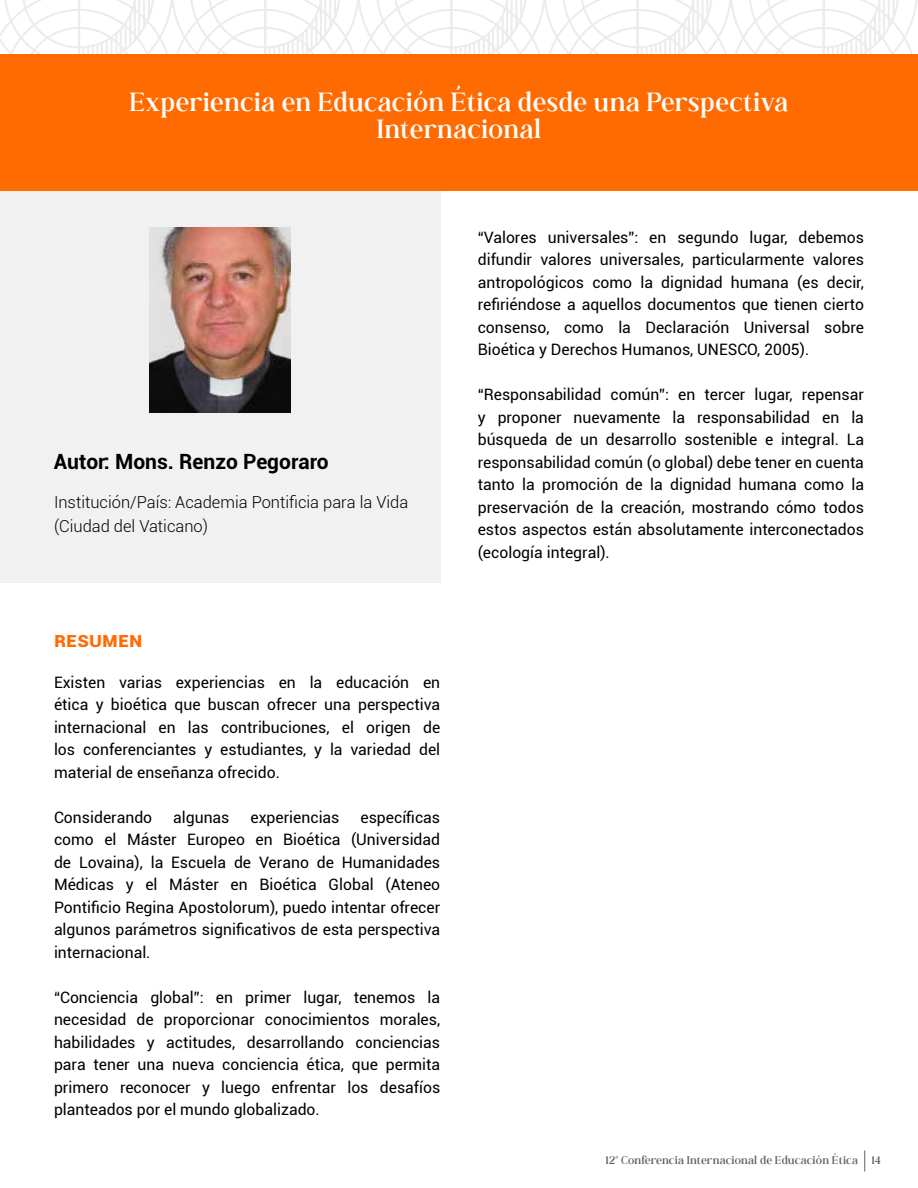
<style>
.page{position:relative;width:918px;height:1188px;background:#fff}
.page>*{position:absolute;margin:0;border:0;box-sizing:border-box;transform-origin:0 0}
.t1{font:21px/27px "Andine";letter-spacing:.025em;color:#fff;text-align:center}
.t2{font:700 21px "Roboto";color:#000}
.t3{font:700 21px "Roboto";color:#ff6b00}
.t4{font:300 16.5px/24px "Roboto";color:#000}
.t5{font:15.75px/22.5px "Roboto";color:#000;text-align:justify}
.t6{font:9px "Andine";letter-spacing:.02em;color:#606060}
</style>
<div class="page">
<svg style="left:0;top:0;width:917px;height:54px"></svg>
<svg style="left:864px;top:1150px;width:1px;height:22px"></svg>
<div style="left:0;top:190px;width:440px;height:394px;background:#f1f1f1"></div>
<div style="left:0;top:54px;width:918px;height:137px;background:#ff6b00"></div>
<img style="left:149px;top:227px;width:141px;height:186px">
<h1 class="t1" style="left:130px;top:87px;width:660px">Experiencia en Educación Ética desde una Perspectiva<br>Internacional</h1>
<h1 class="t2" style="left:54px;top:446px;width:276px">Autor: Mons. Renzo Pegoraro</h1>
<p class="t4" style="left:54px;top:489px;width:356px">Institución/País: Academia Pontificia para la Vida (Ciudad del Vaticano)</p>
<h1 class="t3" style="left:54px;top:625px;width:90px">resumen</h1>
<p class="t5" style="left:54px;top:670px;width:388px">Existen varias experiencias en la educación en ética y bioética que buscan ofrecer una perspectiva internacional en las contribuciones, el origen de los conferenciantes y estudiantes, y la variedad del material de enseñanza ofrecido.</p>
<p class="t5" style="left:54px;top:805px;width:100px">Considerando</p>
<p class="t5" style="left:173px;top:805px;width:58px">algunas</p>
<p class="t5" style="left:250px;top:805px;width:91px">experiencias</p>
<p class="t5" style="left:54px;top:805px;width:388px;text-indent:306px">específicas como el Máster Europeo en Bioética (Universidad de Lovaina), la Escuela de Verano de Humanidades Médicas y el Máster en Bioética Global (Ateneo Pontificio Regina Apostolorum), puedo intentar ofrecer algunos parámetros significativos de esta perspectiva internacional.</p>
<p class="t5" style="left:54px;top:985px;width:388px">“Conciencia global”: en primer lugar, tenemos la necesidad de proporcionar conocimientos morales, habilidades y actitudes, desarrollando conciencias para tener una nueva conciencia ética, que permita primero reconocer y luego enfrentar los desafíos planteados por el mundo globalizado.</p>
<p class="t5" style="left:478px;top:225px;width:388px">“Valores universales”: en segundo lugar, debemos difundir valores universales, particularmente valores antropológicos como la dignidad humana (es decir, refiriéndose a aquellos documentos que tienen cierto consenso, como la Declaración Universal sobre Bioética y Derechos Humanos, UNESCO, 2005).</p>
<p class="t5" style="left:478px;top:383px;width:388px">“Responsabilidad común”: en tercer lugar, repensar y proponer nuevamente la responsabilidad en la búsqueda de un desarrollo sostenible e integral. La responsabilidad común (o global) debe tener en cuenta tanto la promoción de la dignidad humana como la preservación de la creación, mostrando cómo todos estos aspectos están absolutamente interconectados (ecología integral).</p>
<p class="t6" style="left:605px;top:1152px;width:254px">12ª Conferencia Internacional de Educación Ética</p>
<p class="t6" style="left:872px;top:1152px;width:11px">14</p>
</div>
